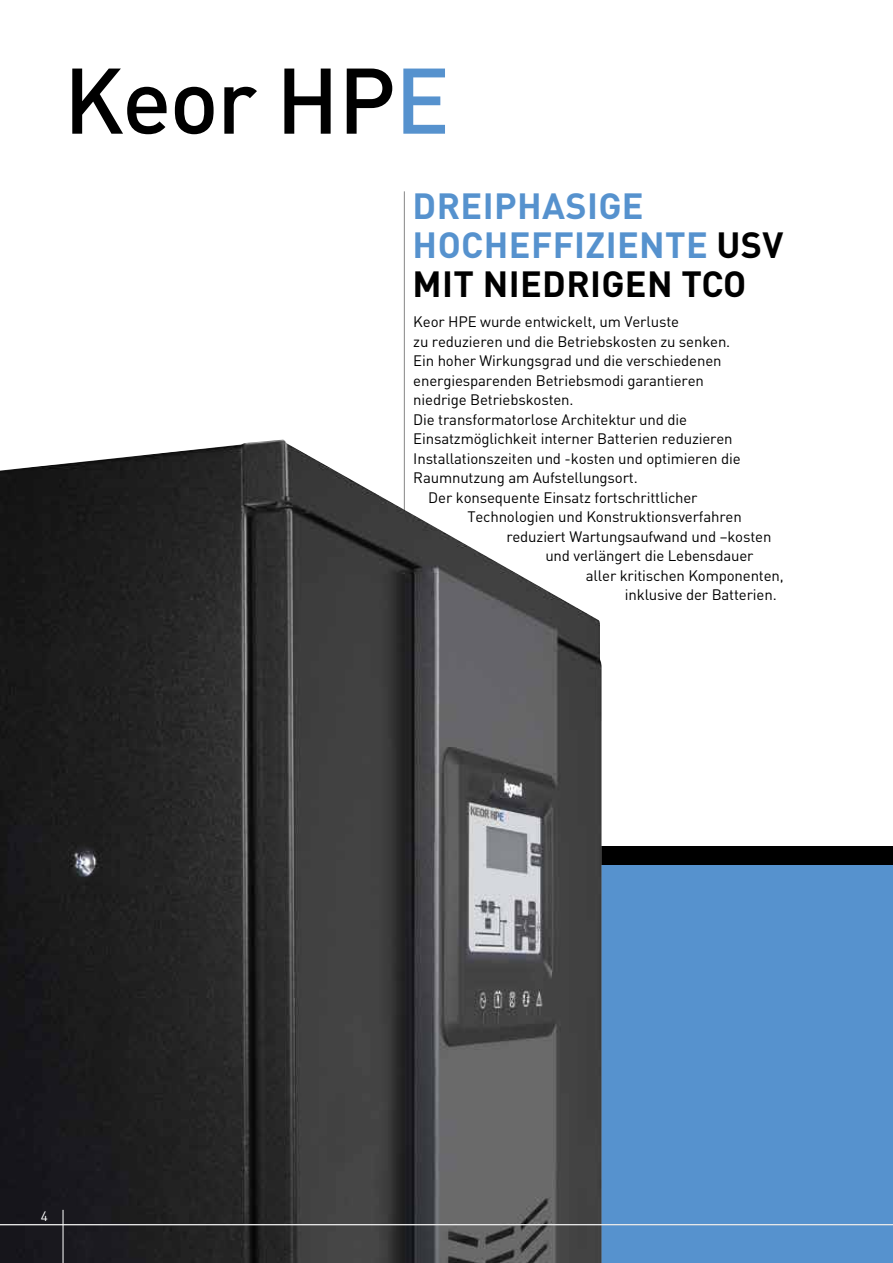
<style>
.page{position:relative;width:893px;height:1263px;background:#fff}
.page>*{position:absolute;margin:0;border:0;box-sizing:border-box;transform-origin:0 0}
.t1{font:500 91.5px "DIN Pro";letter-spacing:-.02em;color:#000}
.t2{font:700 36px/39px "DIN Pro";letter-spacing:.01em;color:#5692ce}
.t3{font:15px "DIN Pro";letter-spacing:-.01em;color:#000}
.t4{font:13.5px "DIN Pro";color:#fff}
.s1{color:#5692ce}
.s2{color:#000}
</style>
<div class="page">
<div style="left:0;top:853px;width:893px;height:410px;background:#5692ce"></div>
<div style="left:0;top:846px;width:893px;height:19px;background:#000"></div>
<hr style="left:404px;top:191px;width:1px;height:426px;background:#878787">
<img style="left:0;top:440px;width:602px;height:823px">
<hr style="left:0;top:1224px;width:893px;height:1px;background:#fff">
<hr style="left:63px;top:1210px;width:1px;height:53px;background:#fff">
<h1 class="t1" style="left:64px;top:38px;width:388px">Keor HP<span class="s1">E</span></h1>
<h2 class="t2" style="left:413px;top:185px;width:372px">DREIPHASIGE<br>HOCHEFFIZIENTE <span class="s2">USV<br>MIT NIEDRIGEN TCO</span></h2>
<p class="t3" style="left:413px;top:311px;width:267px">Keor HPE wurde entwickelt, um Verluste</p>
<p class="t3" style="left:413px;top:331px;width:318px">zu reduzieren und die Betriebskosten zu senken.</p>
<p class="t3" style="left:413px;top:350px;width:310px">Ein hoher Wirkungsgrad und die verschiedenen</p>
<p class="t3" style="left:413px;top:370px;width:292px">energiesparenden Betriebsmodi garantieren</p>
<p class="t3" style="left:413px;top:389px;width:162px">niedrige Betriebskosten.</p>
<p class="t3" style="left:413px;top:409px;width:275px">Die transformatorlose Architektur und die</p>
<p class="t3" style="left:413px;top:428px;width:321px">Einsatzmöglichkeit interner Batterien reduzieren</p>
<p class="t3" style="left:413px;top:448px;width:329px">Installationszeiten und -kosten und optimieren die</p>
<p class="t3" style="left:413px;top:467px;width:226px">Raumnutzung am Aufstellungsort.</p>
<p class="t3" style="left:428px;top:487px;width:271px">Der konsequente Einsatz fortschrittlicher</p>
<p class="t3" style="left:467px;top:506px;width:276px">Technologien und Konstruktionsverfahren</p>
<p class="t3" style="left:506px;top:526px;width:267px">reduziert Wartungsaufwand und –kosten</p>
<p class="t3" style="left:545px;top:545px;width:210px">und verlängert die Lebensdauer</p>
<p class="t3" style="left:586px;top:565px;width:199px">aller kritischen Komponenten,</p>
<p class="t3" style="left:625px;top:584px;width:153px">inklusive der Batterien.</p>
<p class="t4" style="left:41px;top:1206px;width:9px">4</p>
</div>
